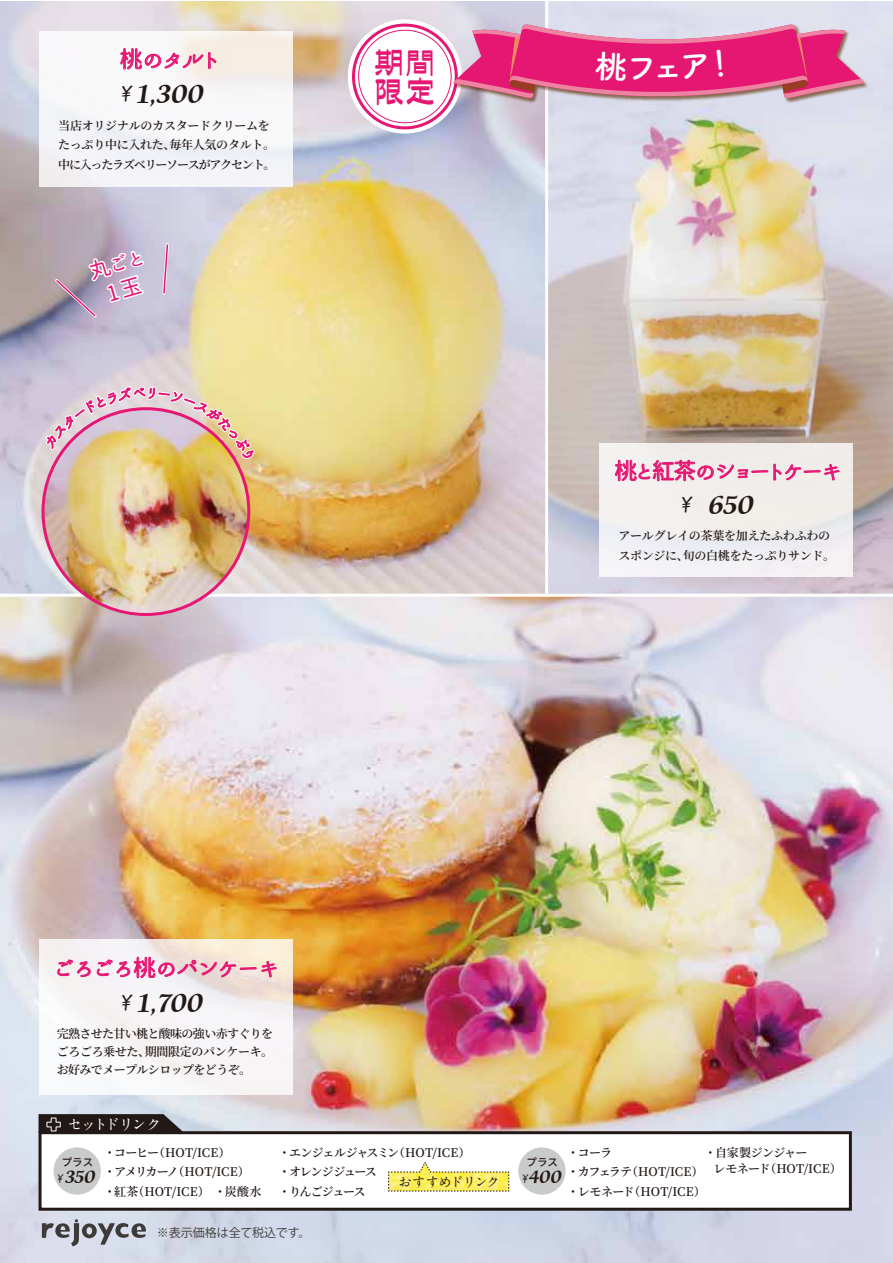
<style>
.page{position:relative;width:893px;height:1263px;background:#fff}
.page>*{position:absolute;margin:0;border:0;box-sizing:border-box;transform-origin:0 0}
.t1{font:31.5px/29.7px "CRP Cand G Bouquet";color:#e61673}
.t2{font:700 28.5px "Cataneo BT";color:#221815}
.t3{font:22.5px "Honoka Maru Gothic";color:#e61673}
.t4{font:22.5px "Honoka Maru Gothic";letter-spacing:-.05em;color:#e61673}
.t5{font:21px/27px "Honoka Maru Gothic";color:#e61673;text-align:center}
.t6{font:700 19.5px "Cataneo BT";color:#221815}
.t7{font:700 15px "A1 Mincho Std";letter-spacing:-.115em;color:#fff}
.t8{font:700 13.5px "A1 Mincho Std";letter-spacing:-.075em;color:#221815}
.t9{font:600 12px/19.5px "Source Han Serif";letter-spacing:-.03em;color:#221815}
.t10{font:600 12px/19.5px "Source Han Serif";letter-spacing:-.01em;color:#221815}
.t11{font:600 12px/19.5px "Source Han Serif";letter-spacing:-.1em;color:#221815}
.t12{font:12px "Koz Go Pr 6 N";color:#3e3a39}
.t13{font:500 10.5px "Source Han Code JP";color:#221815}
.s1{font-family:"HGS Gyoshotai";font-weight:400;font-size:22.5px}
.s2{font-family:"HGS Gyoshotai";font-weight:400;font-size:12px}
</style>
<div class="page">
<img style="left:0;top:597px;width:893px;height:665px">
<img style="left:0;top:1px;width:545px;height:592px">
<img style="left:548px;top:1px;width:344px;height:592px">
<svg style="left:42px;top:1219px;width:104px;height:27px;background:#a8aab3"></svg>
<div style="left:39px;top:1131px;width:813px;height:80px;background:#fff;border:3px solid #221815"></div>
<svg style="left:39px;top:1114px;width:144px;height:18px;background:#322a29"></svg>
<div style="left:518px;top:1147px;width:48px;height:48px;background:#c9caca;border-radius:50%"></div>
<div style="left:54px;top:1147px;width:47px;height:48px;background:#c9caca;border-radius:50%"></div>
<svg style="left:388px;top:1161px;width:121px;height:31px"></svg>
<svg style="left:39px;top:31px;width:254px;height:155px;fill:#f7f5f8"></svg>
<svg style="left:120px;top:45px;width:96px;height:25px"></svg>
<svg style="left:39px;top:939px;width:254px;height:156px;fill:#f7f4f6"></svg>
<svg style="left:57px;top:959px;width:34px;height:18px"></svg>
<svg style="left:97px;top:956px;width:180px;height:22px"></svg>
<div style="left:599px;top:443px;width:254px;height:134px;background:#f2eeef"></div>
<svg style="left:615px;top:459px;width:225px;height:23px"></svg>
<div style="left:348px;top:19px;width:114px;height:115px;background:#fff;border-radius:50%"></div>
<div style="left:352px;top:24px;width:106px;height:105px;border:3px solid #e61673;border-radius:50%"></div>
<img style="left:451px;top:23px;width:420px;height:81px">
<img style="left:43px;top:410px;width:206px;height:206px;border-radius:103px">
<svg style="left:453px;top:24px;width:411px;height:78px;background:#de5993"></svg>
<img style="left:43px;top:192px;width:214px;height:314px">
<h3 class="t3" style="left:120px;top:43px;width:101px">桃のタルト</h3>
<h2 class="t2" style="left:115px;top:76px;width:91px"><span class="s1">￥</span>1,300</h2>
<p class="t9" style="left:58px;top:116px;width:219px">当店オリジナルのカスタードクリームをたっぷり中に入れた、毎年人気のタルト。中に入ったラズベリーソースがアクセント。</p>
<h3 class="t5" style="left:86px;top:258px;width:58px;rotate:-16deg">丸ごと<br>1玉</h3>
<h1 class="t1" style="left:373px;top:47px;width:64px">期間限定</h1>
<h3 class="t3" style="left:54px;top:951px;width:226px">ごろごろ桃のパンケーキ</h3>
<h2 class="t2" style="left:115px;top:985px;width:90px"><span class="s1">￥</span>1,700</h2>
<p class="t9" style="left:57px;top:1025px;width:218px;line-height:18px;text-align:justify">完熟させた甘い桃と酸味の強い赤すぐりをごろごろ乗せた、期間限定のパンケーキ。お好みでメープルシロップをどうぞ。</p>
<p class="t7" style="left:67px;top:1112px;width:95px">セットドリンク</p>
<h3 class="t4" style="left:614px;top:454px;width:229px">桃と紅茶のショートケーキ</h3>
<h2 class="t2" style="left:675px;top:487px;width:80px"><span class="s1">￥</span> 650</h2>
<p class="t9" style="left:618px;top:526px;width:218px">アールグレイの茶葉を加えたふわふわのスポンジに、旬の白桃をたっぷりサンド。</p>
<p class="t13" style="left:62px;top:1156px;width:33px">プラス</p>
<h3 class="t6" style="left:54px;top:1165px;width:43px"><span class="s2">￥</span>350</h3>
<p class="t10" style="left:104px;top:1143px;width:159px">・コーヒー（HOT/ICE）<br>・アメリカーノ（HOT/ICE）・紅茶（HOT/ICE）　・炭酸水</p>
<p class="t9" style="left:567px;top:1143px;width:140px">・コーラ<br>・カフェラテ（HOT/ICE）・レモネード（HOT/ICE）</p>
<p class="t9" style="left:714px;top:1144px;width:130px;line-height:16.5px;text-indent:-9px">・自家製ジンジャー<br>レモネード（HOT/ICE）</p>
<p class="t11" style="left:278px;top:1143px;width:193px">・エンジェルジャスミン（HOT/ICE）・オレンジジュース<br>・りんごジュース</p>
<p class="t13" style="left:527px;top:1156px;width:33px">プラス</p>
<h3 class="t6" style="left:519px;top:1165px;width:44px"><span class="s2">￥</span>400</h3>
<p class="t8" style="left:398px;top:1171px;width:103px">おすすめドリンク</p>
<p class="t12" style="left:157px;top:1226px;width:155px">※表示価格は全て税込です。</p>
</div>
